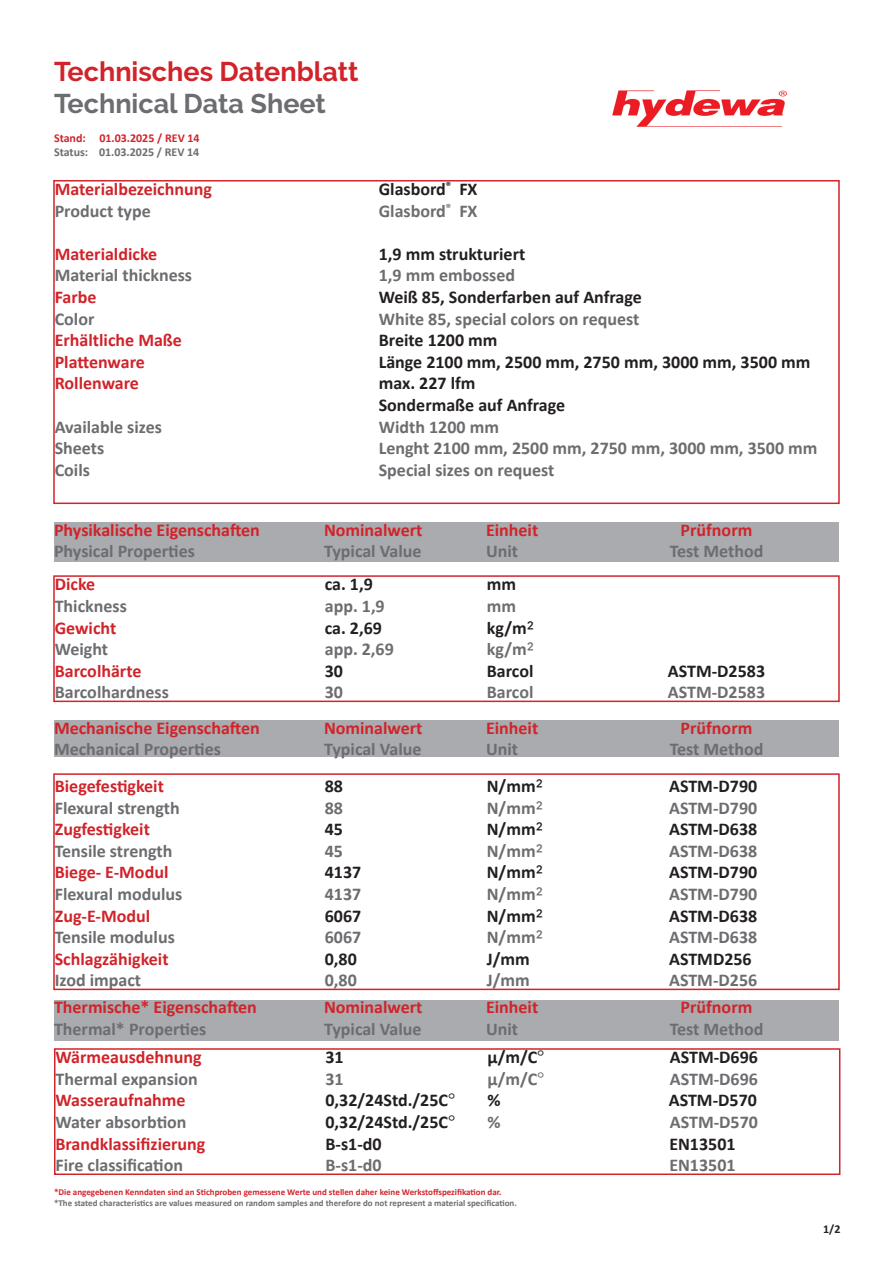
<style>
.page{position:relative;width:893px;height:1263px;background:#fff}
.page>*{position:absolute;margin:0;border:0;box-sizing:border-box;transform-origin:0 0}
.t1{font:700 27px "Raleway";color:#d1232a}
.t2{font:700 27px "Raleway";color:#6c6d70}
.t3{font:700 18px "Calibri";color:#6c6d70}
.t4{font:700 18px "Calibri";color:#d1232a}
.t5{font:700 18px "Calibri";color:#231f20}
.t6{font:700 12px "Calibri";color:#6c6d70}
.t7{font:700 12px "Calibri";color:#d1232a}
.t8{font:700 12px "Calibri";color:#231f20}
.t9{font:700 9px "Calibri";color:#6c6d70}
.t10{font:700 9px "Calibri";color:#d1232a}
.s1{font-family:"Basier Square";font-weight:400}
.s2{font-family:"Frutiger 45";font-weight:300}
</style>
<div class="page">
<img style="left:612px;top:90px;width:175px;height:37px">
<div style="left:53px;top:180px;width:787px;height:324px;border:2px solid #d1232a"></div>
<div style="left:54px;top:522px;width:785px;height:40px;background:#aaabaf"></div>
<div style="left:53px;top:575px;width:787px;height:127px;border:2px solid #d1232a"></div>
<div style="left:54px;top:720px;width:785px;height:36px;background:#aaabaf"></div>
<div style="left:53px;top:773px;width:787px;height:217px;border:2px solid #d1232a"></div>
<div style="left:54px;top:1000px;width:785px;height:40px;background:#aaabaf"></div>
<div style="left:54px;top:1048px;width:786px;height:127px;border:2px solid #d1232a"></div>
<p class="t1" style="left:54px;top:56px;width:306px">Technisches Datenblatt</p>
<p class="t2" style="left:54px;top:88px;width:273px">Technical Data Sheet</p>
<p class="t7" style="left:54px;top:129px;width:147px">Stand: 01.03.2025 / REV 14</p>
<p class="t6" style="left:54px;top:144px;width:147px">Status: 01.03.2025 / REV 14</p>
<p class="t4" style="left:55px;top:176px;width:159px">Materialbezeichnung</p>
<p class="t5" style="left:379px;top:176px;width:100px">Glasbord<sup>®</sup> FX</p>
<p class="t3" style="left:55px;top:198px;width:98px">Product type</p>
<p class="t3" style="left:379px;top:198px;width:100px">Glasbord<sup>®</sup> FX</p>
<p class="t4" style="left:55px;top:241px;width:104px">Materialdicke</p>
<p class="t5" style="left:379px;top:241px;width:148px">1,9 mm strukturiert</p>
<p class="t3" style="left:55px;top:263px;width:139px">Material thickness</p>
<p class="t3" style="left:379px;top:263px;width:138px">1,9 mm embossed</p>
<p class="t4" style="left:55px;top:284px;width:43px">Farbe</p>
<p class="t5" style="left:379px;top:284px;width:265px">Weiß 85, Sonderfarben auf Anfrage</p>
<p class="t3" style="left:55px;top:306px;width:41px">Color</p>
<p class="t3" style="left:379px;top:306px;width:262px">White 85, special colors on request</p>
<p class="t4" style="left:55px;top:327px;width:129px">Erhältliche Maße</p>
<p class="t5" style="left:379px;top:327px;width:120px">Breite 1200 mm</p>
<p class="t4" style="left:55px;top:349px;width:92px">Plattenware</p>
<p class="t5" style="left:379px;top:349px;width:433px">Länge 2100 mm, 2500 mm, 2750 mm, 3000 mm, 3500 mm</p>
<p class="t4" style="left:55px;top:371px;width:86px">Rollenware</p>
<p class="t5" style="left:379px;top:371px;width:98px">max. 227 lfm</p>
<p class="t5" style="left:379px;top:392px;width:188px">Sondermaße auf Anfrage</p>
<p class="t3" style="left:55px;top:414px;width:109px">Available sizes</p>
<p class="t3" style="left:379px;top:414px;width:122px">Width 1200 mm</p>
<p class="t3" style="left:55px;top:435px;width:51px">Sheets</p>
<p class="t3" style="left:379px;top:435px;width:440px">Lenght 2100 mm, 2500 mm, 2750 mm, 3000 mm, 3500 mm</p>
<p class="t3" style="left:55px;top:457px;width:37px">Coils</p>
<p class="t3" style="left:379px;top:457px;width:177px">Special sizes on request</p>
<p class="t4" style="left:54px;top:517px;width:207px">Physikalische Eigenschaften</p>
<p class="t4" style="left:324px;top:517px;width:100px">Nominalwert</p>
<p class="t4" style="left:486px;top:517px;width:54px">Einheit</p>
<p class="t4" style="left:681px;top:517px;width:73px">Prüfnorm</p>
<p class="t3" style="left:54px;top:538px;width:143px">Physical Properties</p>
<p class="t3" style="left:324px;top:538px;width:99px">Typical Value</p>
<p class="t3" style="left:486px;top:538px;width:34px">Unit</p>
<p class="t3" style="left:670px;top:538px;width:95px">Test Method</p>
<p class="t4" style="left:55px;top:572px;width:42px">Dicke</p>
<p class="t5" style="left:325px;top:572px;width:50px">ca. 1,9</p>
<p class="t5" style="left:487px;top:572px;width:31px">mm</p>
<p class="t3" style="left:55px;top:593px;width:74px">Thickness</p>
<p class="t3" style="left:325px;top:593px;width:61px">app. 1,9</p>
<p class="t3" style="left:487px;top:593px;width:31px">mm</p>
<p class="t4" style="left:55px;top:615px;width:63px">Gewicht</p>
<p class="t5" style="left:325px;top:615px;width:59px">ca. 2,69</p>
<p class="t5" style="left:487px;top:615px;width:49px">kg/m<span class="s1">²</span></p>
<p class="t3" style="left:55px;top:636px;width:55px">Weight</p>
<p class="t3" style="left:325px;top:636px;width:71px">app. 2,69</p>
<p class="t3" style="left:487px;top:636px;width:49px">kg/m<span class="s1">²</span></p>
<p class="t4" style="left:55px;top:658px;width:88px">Barcolhärte</p>
<p class="t5" style="left:325px;top:658px;width:20px">30</p>
<p class="t5" style="left:487px;top:658px;width:48px">Barcol</p>
<p class="t5" style="left:668px;top:658px;width:99px">ASTM-D2583</p>
<p class="t3" style="left:55px;top:680px;width:116px">Barcolhardness</p>
<p class="t3" style="left:325px;top:680px;width:20px">30</p>
<p class="t3" style="left:487px;top:680px;width:48px">Barcol</p>
<p class="t3" style="left:668px;top:680px;width:99px">ASTM-D2583</p>
<p class="t4" style="left:54px;top:715px;width:207px">Mechanische Eigenschaften</p>
<p class="t4" style="left:324px;top:715px;width:100px">Nominalwert</p>
<p class="t4" style="left:486px;top:715px;width:54px">Einheit</p>
<p class="t4" style="left:681px;top:715px;width:73px">Prüfnorm</p>
<p class="t3" style="left:54px;top:736px;width:169px">Mechanical Properties</p>
<p class="t3" style="left:324px;top:736px;width:99px">Typical Value</p>
<p class="t3" style="left:486px;top:736px;width:34px">Unit</p>
<p class="t3" style="left:670px;top:736px;width:95px">Test Method</p>
<p class="t4" style="left:55px;top:773px;width:111px">Biegefestigkeit</p>
<p class="t5" style="left:325px;top:773px;width:20px">88</p>
<p class="t5" style="left:487px;top:773px;width:58px">N/mm<span class="s1">²</span></p>
<p class="t5" style="left:669px;top:773px;width:90px">ASTM-D790</p>
<p class="t3" style="left:55px;top:795px;width:127px">Flexural strength</p>
<p class="t3" style="left:325px;top:795px;width:20px">88</p>
<p class="t3" style="left:487px;top:795px;width:58px">N/mm<span class="s1">²</span></p>
<p class="t3" style="left:669px;top:795px;width:90px">ASTM-D790</p>
<p class="t4" style="left:55px;top:816px;width:97px">Zugfestigkeit</p>
<p class="t5" style="left:325px;top:816px;width:20px">45</p>
<p class="t5" style="left:487px;top:816px;width:58px">N/mm<span class="s1">²</span></p>
<p class="t5" style="left:669px;top:816px;width:90px">ASTM-D638</p>
<p class="t3" style="left:55px;top:838px;width:119px">Tensile strength</p>
<p class="t3" style="left:325px;top:838px;width:20px">45</p>
<p class="t3" style="left:487px;top:838px;width:58px">N/mm<span class="s1">²</span></p>
<p class="t3" style="left:669px;top:838px;width:90px">ASTM-D638</p>
<p class="t4" style="left:55px;top:860px;width:115px">Biege- E-Modul</p>
<p class="t5" style="left:325px;top:860px;width:38px">4137</p>
<p class="t5" style="left:487px;top:860px;width:58px">N/mm<span class="s1">²</span></p>
<p class="t5" style="left:669px;top:860px;width:90px">ASTM-D790</p>
<p class="t3" style="left:55px;top:881px;width:129px">Flexural modulus</p>
<p class="t3" style="left:325px;top:881px;width:38px">4137</p>
<p class="t3" style="left:487px;top:881px;width:58px">N/mm<span class="s1">²</span></p>
<p class="t3" style="left:669px;top:881px;width:90px">ASTM-D790</p>
<p class="t4" style="left:55px;top:903px;width:97px">Zug-E-Modul</p>
<p class="t5" style="left:325px;top:903px;width:38px">6067</p>
<p class="t5" style="left:487px;top:903px;width:58px">N/mm<span class="s1">²</span></p>
<p class="t5" style="left:669px;top:903px;width:90px">ASTM-D638</p>
<p class="t3" style="left:55px;top:924px;width:122px">Tensile modulus</p>
<p class="t3" style="left:325px;top:924px;width:38px">6067</p>
<p class="t3" style="left:487px;top:924px;width:58px">N/mm<span class="s1">²</span></p>
<p class="t3" style="left:669px;top:924px;width:90px">ASTM-D638</p>
<p class="t4" style="left:55px;top:946px;width:115px">Schlagzähigkeit</p>
<p class="t5" style="left:325px;top:946px;width:34px">0,80</p>
<p class="t5" style="left:487px;top:946px;width:44px">J/mm</p>
<p class="t5" style="left:669px;top:946px;width:84px">ASTMD256</p>
<p class="t3" style="left:55px;top:968px;width:88px">Izod impact</p>
<p class="t3" style="left:325px;top:968px;width:34px">0,80</p>
<p class="t3" style="left:487px;top:968px;width:44px">J/mm</p>
<p class="t3" style="left:669px;top:968px;width:90px">ASTM-D256</p>
<p class="t4" style="left:54px;top:994px;width:204px">Thermische* Eigenschaften</p>
<p class="t4" style="left:324px;top:994px;width:100px">Nominalwert</p>
<p class="t4" style="left:486px;top:994px;width:54px">Einheit</p>
<p class="t4" style="left:681px;top:994px;width:73px">Prüfnorm</p>
<p class="t3" style="left:54px;top:1016px;width:154px">Thermal* Properties</p>
<p class="t3" style="left:324px;top:1016px;width:99px">Typical Value</p>
<p class="t3" style="left:486px;top:1016px;width:34px">Unit</p>
<p class="t3" style="left:670px;top:1016px;width:95px">Test Method</p>
<p class="t4" style="left:56px;top:1044px;width:148px">Wärmeausdehnung</p>
<p class="t5" style="left:325px;top:1044px;width:20px">31</p>
<p class="t5" style="left:487px;top:1044px;width:58px">μ/m/C<span class="s2">°</span></p>
<p class="t5" style="left:670px;top:1044px;width:90px">ASTM-D696</p>
<p class="t3" style="left:56px;top:1066px;width:144px">Thermal expansion</p>
<p class="t3" style="left:325px;top:1066px;width:20px">31</p>
<p class="t3" style="left:488px;top:1066px;width:58px">μ/m/C<span class="s2">°</span></p>
<p class="t3" style="left:670px;top:1066px;width:90px">ASTM-D696</p>
<p class="t4" style="left:56px;top:1088px;width:132px">Wasseraufnahme</p>
<p class="t5" style="left:326px;top:1088px;width:131px">0,32/24Std./25C<span class="s2">°</span></p>
<p class="t5" style="left:488px;top:1088px;width:15px">%</p>
<p class="t5" style="left:669px;top:1088px;width:90px">ASTM-D570</p>
<p class="t3" style="left:56px;top:1109px;width:133px">Water absorbtion</p>
<p class="t5" style="left:326px;top:1109px;width:131px">0,32/24Std./25C<span class="s2">°</span></p>
<p class="t3" style="left:488px;top:1109px;width:15px">%</p>
<p class="t3" style="left:670px;top:1109px;width:90px">ASTM-D570</p>
<p class="t4" style="left:56px;top:1131px;width:151px">Brandklassifizierung</p>
<p class="t5" style="left:326px;top:1131px;width:58px">B-s1-d0</p>
<p class="t5" style="left:669px;top:1131px;width:68px">EN13501</p>
<p class="t3" style="left:56px;top:1152px;width:129px">Fire classification</p>
<p class="t3" style="left:326px;top:1152px;width:58px">B-s1-d0</p>
<p class="t3" style="left:669px;top:1152px;width:68px">EN13501</p>
<p class="t10" style="left:54px;top:1185px;width:449px">*Die angegebenen Kenndaten sind an Stichproben gemessene Werte und stellen daher keine Werkstoffspezifikation dar.</p>
<p class="t9" style="left:54px;top:1196px;width:464px">*The stated characteristics are values measured on random samples and therefore do not represent a material specification.</p>
<p class="t8" style="left:823px;top:1221px;width:19px">1/2</p>
</div>
